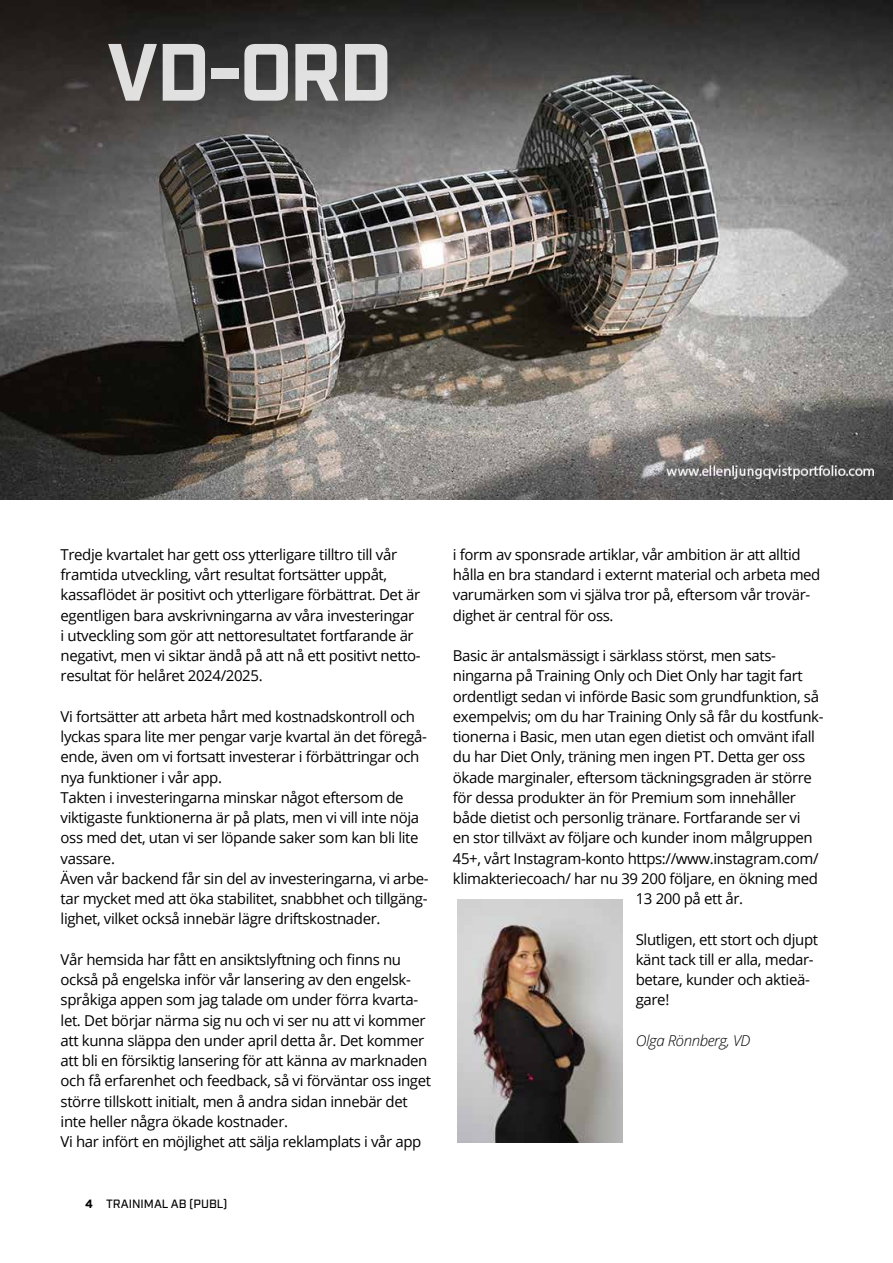
<style>
.page{position:relative;width:893px;height:1263px;background:#fff}
.page>*{position:absolute;margin:0;border:0;box-sizing:border-box;transform-origin:0 0}
.t1{font:700 81px "Industry";color:#fff}
.t2{font:15px/20.2px "Open Sans";letter-spacing:-.025em;color:#000}
.t3{font:italic 300 15px "Open Sans";letter-spacing:-.025em;color:#000}
.t4{font:500 12px "Industry";color:#000}
.s1{font-weight:700}
</style>
<div class="page">
<img style="left:0;top:0;width:893px;height:499px">
<img style="left:457px;top:899px;width:166px;height:243px">
<h1 class="t1" style="left:107px;top:24px;width:287px">VD-ORD</h1>
<p class="t2" style="left:61px;top:544px;width:362px">Tredje kvartalet har gett oss ytterligare tilltro till vår framtida utveckling, vårt resultat fortsätter uppåt, kassaflödet är positivt och ytterligare förbättrat. Det är egentligen bara avskrivningarna av våra investeringar i utveckling som gör att nettoresultatet fortfarande är negativt, men vi siktar ändå på att nå ett positivt netto&shy;resultat för helåret 2024/2025.</p>
<p class="t2" style="left:61px;top:706px;width:370px">Vi fortsätter att arbeta hårt med kostnadskontroll och lyckas spara lite mer pengar varje kvartal än det föregå&shy;ende, även om vi fortsatt investerar i förbättringar och nya funktioner i vår app.<br>Takten i investeringarna minskar något eftersom de viktigaste funktionerna är på plats, men vi vill inte nöja oss med det, utan vi ser löpande saker som kan bli lite vassare.<br>Även vår backend får sin del av investeringarna, vi arbe&shy;tar mycket med att öka stabilitet, snabbhet och tillgäng&shy;lighet, vilket också innebär lägre driftskostnader.</p>
<p class="t2" style="left:61px;top:949px;width:372px">Vår hemsida har fått en ansiktslyftning och finns nu också på engelska inför vår lansering av den engelsk&shy;språkiga appen som jag talade om under förra kvarta&shy;let. Det börjar närma sig nu och vi ser nu att vi kommer att kunna släppa den under april detta år. Det kommer att bli en försiktig lansering för att känna av marknaden och få erfarenhet och feedback, så vi förväntar oss inget större tillskott initialt, men å andra sidan innebär det inte heller några ökade kostnader.<br>Vi har infört en möjlighet att sälja reklamplats i vår app</p>
<p class="t4" style="left:85px;top:1197px;width:144px"><span class="s1">4</span> TRAINIMAL AB (PUBL)</p>
<p class="t2" style="left:453px;top:544px;width:369px">i form av sponsrade artiklar, vår ambition är att alltid hålla en bra standard i externt material och arbeta med varumärken som vi själva tror på, eftersom vår trovär&shy;dighet är central för oss.</p>
<p class="t2" style="left:453px;top:645px;width:325px">Basic är antalsmässigt i särklass störst, men sats-</p>
<p class="t2" style="left:453px;top:665px;width:351px">ningarna på Training Only och Diet Only har tagit fart</p>
<p class="t2" style="left:453px;top:686px;width:368px">ordentligt sedan vi införde Basic som grundfunktion, så</p>
<p class="t2" style="left:453px;top:706px;width:372px">exempelvis; om du har Training Only så får du kostfunk-</p>
<p class="t2" style="left:453px;top:726px;width:363px">tionerna i Basic, men utan egen dietist och omvänt ifall</p>
<p class="t2" style="left:453px;top:746px;width:354px">du har Diet Only, träning men ingen PT. Detta ger oss</p>
<p class="t2" style="left:453px;top:767px;width:361px">ökade marginaler, eftersom täckningsgraden är större</p>
<p class="t2" style="left:453px;top:787px;width:345px">för dessa produkter än för Premium som innehåller</p>
<p class="t2" style="left:453px;top:807px;width:349px">både dietist och personlig tränare. Fortfarande ser vi</p>
<p class="t2" style="left:453px;top:827px;width:361px">en stor tillväxt av följare och kunder inom målgruppen</p>
<p class="t2" style="left:453px;top:848px;width:367px">45+, vårt Instagram-konto https://www.instagram.com/</p>
<p class="t2" style="left:453px;top:868px;width:367px">klimakteriecoach/ har nu 39 200 följare, en ökning med</p>
<p class="t2" style="left:636px;top:888px;width:109px">13 200 på ett år.</p>
<p class="t2" style="left:636px;top:929px;width:184px">Slutligen, ett stort och djupt känt tack till er alla, medar&shy;betare, kunder och aktieä&shy;gare!</p>
<p class="t3" style="left:636px;top:1030px;width:116px">Olga Rönnberg, VD</p>
</div>
